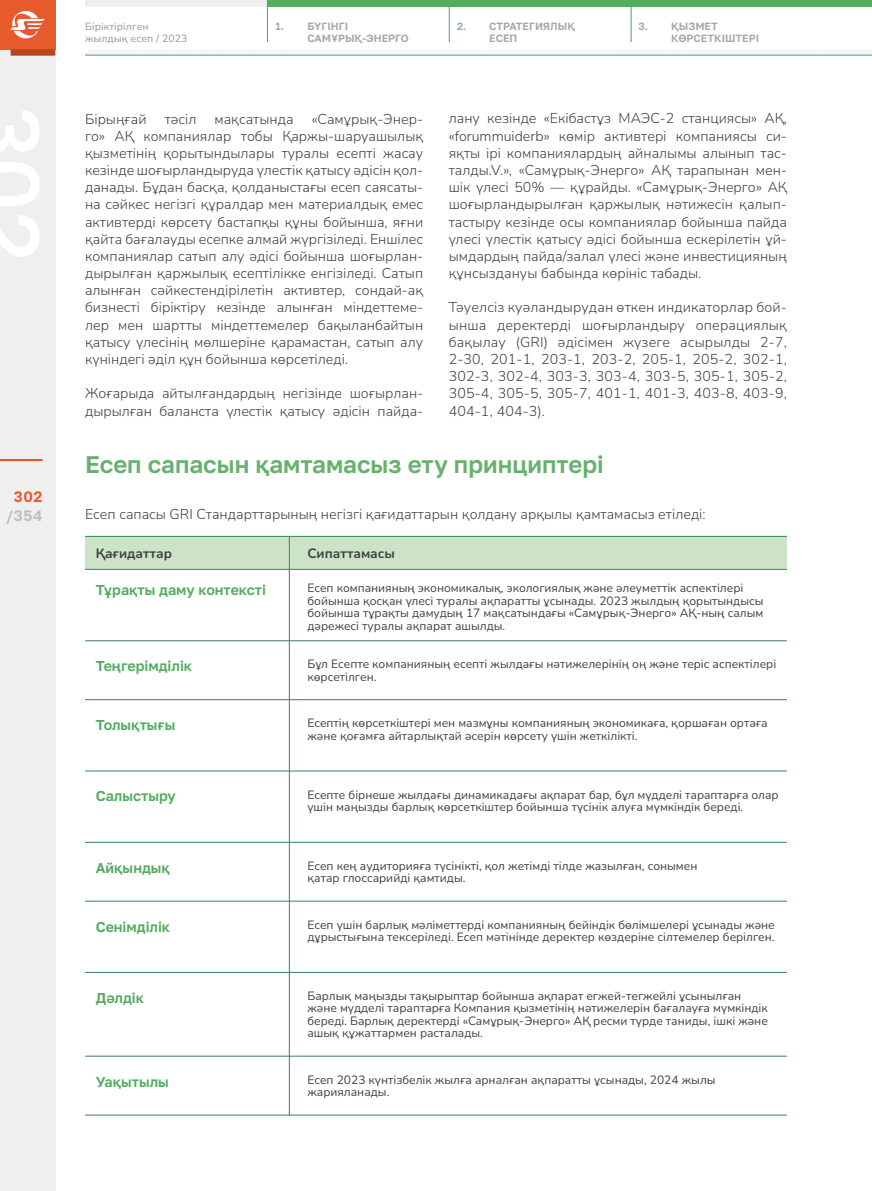
<style>
.page{position:relative;width:872px;height:1191px;background:#fff}
.page>*{position:absolute;margin:0;border:0;box-sizing:border-box;transform-origin:0 0}
.t1{font:600 24px "Golos Text";color:#66b26d}
.t2{font:600 15px "Golos Text";color:#bbc0c1}
.t3{font:600 15px "Golos Text";color:#e65a2c}
.t4{font:300 14.25px/17.1px "Nunito";color:#414042;text-align:justify}
.t5{font:600 14.25px "Golos Text";color:#54ac5f}
.t6{font:700 13.5px "Nunito";color:#414042}
.t7{font:12px/12.5px "Nunito";color:#414042}
.t8{font:600 10.5px/12px "Golos Text";color:#a3a9aa}
.t9{font:600 10.5px/12px "Nunito";color:#a3a9aa}
</style>
<div class="page">
<div style="left:85px;top:536px;width:702px;height:33px;background:#cce3c7"></div>
<hr style="left:289px;top:536px;width:1px;height:579px;background:#44895f">
<hr style="left:85px;top:569px;width:702px;height:1px;background:#44895f">
<hr style="left:85px;top:640px;width:702px;height:1px;background:#44895f">
<hr style="left:85px;top:699px;width:702px;height:1px;background:#44895f">
<hr style="left:85px;top:770px;width:702px;height:1px;background:#44895f">
<hr style="left:85px;top:841px;width:702px;height:2px;background:#44895f">
<hr style="left:85px;top:900px;width:702px;height:1px;background:#44895f">
<hr style="left:85px;top:972px;width:702px;height:1px;background:#44895f">
<hr style="left:85px;top:1055px;width:702px;height:1px;background:#44895f">
<hr style="left:85px;top:1114px;width:702px;height:1px;background:#44895f">
<hr style="left:85px;top:536px;width:702px;height:1px;background:#44895f">
<div style="left:85px;top:0;width:787px;height:6px;background:#efeff0"></div>
<div style="left:267px;top:0;width:605px;height:6px;background:#54ac5f"></div>
<svg style="left:85px;top:50px;width:787px;height:5px"></svg>
<hr style="left:85px;top:55px;width:787px;height:1px;background:#54ac5f">
<div style="left:0;top:0;width:55px;height:1191px;background:#efeff0"></div>
<hr style="left:0;top:459px;width:43px;height:2px;background:#e65a2c">
<div style="left:0;top:0;width:55px;height:49px;background:#e65a2c"></div>
<svg style="left:10px;top:10px;width:35px;height:29px"></svg>
<div style="left:11px;top:49px;width:44px;height:7px;background:#b5461f"></div>
<hr style="left:630px;top:0;width:1px;height:42px;background:#54ac5f">
<hr style="left:267px;top:0;width:1px;height:42px;background:#54ac5f">
<hr style="left:449px;top:0;width:1px;height:42px;background:#54ac5f">
<p class="t3" style="left:14px;top:487px;width:30px">302</p>
<p class="t2" style="left:6px;top:507px;width:38px">/354</p>
<p class="t9" style="left:85px;top:20px;width:104px">Біріктірілген жылдық есеп / 2023</p>
<p class="t8" style="left:275px;top:20px;width:10px">1.</p>
<p class="t8" style="left:489px;top:20px;width:86px">Стратегиялық есеп</p>
<p class="t8" style="left:307px;top:20px;width:42px">Бүгінгі</p>
<p class="t8" style="left:638px;top:20px;width:11px">3.</p>
<p class="t8" style="left:307px;top:32px;width:103px">Самұрық-Энерго</p>
<p class="t8" style="left:457px;top:20px;width:11px">2.</p>
<p class="t8" style="left:671px;top:20px;width:90px">Қызмет көрсеткіштері</p>
<p class="t4" style="left:85px;top:109px;width:340px;text-indent:227px">«Самұрық-Энер&shy;го» АҚ компаниялар тобы Қаржы-шаруашылық қызметінің қорытындылары туралы есепті жасау кезінде шоғырландыруда үлестік қатысу әдісін қол&shy;данады. Бұдан басқа, қолданыстағы есеп саясаты&shy;на сәйкес негізгі құралдар мен материалдық емес активтерді көрсету бастапқы құны бойынша, яғни қайта бағалауды есепке алмай жүргізіледі. Еншілес компаниялар сатып алу әдісі бойынша шоғырлан&shy;дырылған қаржылық есептілікке енгізіледі. Сатып алынған сәйкестендірілетін активтер, сондай-ақ бизнесті біріктіру кезінде алынған міндеттеме&shy;лер мен шартты міндеттемелер бақыланбайтын қатысу үлесінің мөлшеріне қарамастан, сатып алу күніндегі әділ құн бойынша көрсетіледі.</p>
<p class="t4" style="left:85px;top:384px;width:340px">Жоғарыда айтылғандардың негізінде шоғырлан&shy;дырылған баланста үлестік қатысу әдісін пайда-</p>
<p class="t4" style="left:85px;top:109px;width:63px">Бірыңғай</p>
<p class="t4" style="left:165px;top:109px;width:33px">тәсіл</p>
<p class="t4" style="left:214px;top:109px;width:81px">мақсатында</p>
<p class="t4" style="left:449px;top:109px;width:340px;text-align:left">лану кезінде «Екібастұз МАЭС-2 станциясы» АҚ, «forummuiderb» көмір активтері компаниясы си&shy;яқты ірі компаниялардың айналымы алынып тас&shy;талды.V.», «Самұрық-Энерго» АҚ тарапынан мен&shy;шік үлесі 50% — құрайды. «Самұрық-Энерго» АҚ шоғырландырылған қаржылық нәтижесін қалып&shy;тастыру кезінде осы компаниялар бойынша пайда үлесі үлестік қатысу әдісі бойынша ескерілетін ұй&shy;ымдардың пайда/залал үлесі және инвестицияның құнсыздануы бабында көрініс табады.</p>
<p class="t4" style="left:449px;top:298px;width:340px">Тәуелсіз куәландырудан өткен индикаторлар бой&shy;ынша деректерді шоғырландыру операциялық бақылау (GRI) әдісімен жүзеге асырылды 2-7, 2-30, 201-1, 203-1, 203-2, 205-1, 205-2, 302-1, 302-3, 302-4, 303-3, 303-4, 303-5, 305-1, 305-2, 305-4, 305-5, 305-7, 401-1, 401-3, 403-8, 403-9, 404-1, 404-3).</p>
<h1 class="t1" style="left:85px;top:450px;width:520px">Есеп сапасын қамтамасыз ету принциптері</h1>
<p class="t4" style="left:85px;top:504px;width:622px">Есеп сапасы GRI Стандарттарының негізгі қағидаттарын қолдану арқылы қамтамасыз етіледі:</p>
<p class="t6" style="left:96px;top:543px;width:78px">Қағидаттар</p>
<p class="t6" style="left:307px;top:543px;width:89px">Сипаттамасы</p>
<p class="t5" style="left:96px;top:581px;width:172px">Тұрақты даму контексті</p>
<p class="t5" style="left:96px;top:657px;width:98px">Теңгерімділік</p>
<p class="t5" style="left:96px;top:716px;width:81px">Толықтығы</p>
<p class="t5" style="left:96px;top:787px;width:82px">Салыстыру</p>
<p class="t5" style="left:96px;top:859px;width:76px">Айқындық</p>
<p class="t5" style="left:96px;top:918px;width:76px">Сенімділік</p>
<p class="t5" style="left:96px;top:989px;width:50px">Дәлдік</p>
<p class="t5" style="left:96px;top:1073px;width:75px">Уақытылы</p>
<p class="t7" style="left:307px;top:581px;width:457px">Есеп компанияның экономикалық, экологиялық және әлеуметтік аспектілері бойынша қосқан үлесі туралы ақпаратты ұсынады. 2023 жылдың қорытындысы бойынша тұрақты дамудың 17 мақсатындағы «Самұрық-Энерго» АҚ-ның салым дәрежесі туралы ақпарат ашылды.</p>
<p class="t7" style="left:307px;top:657px;width:470px">Бұл Есепте компанияның есепті жылдағы нәтижелерінің оң және теріс аспектілері көрсетілген.</p>
<p class="t7" style="left:307px;top:716px;width:462px">Есептің көрсеткіштері мен мазмұны компанияның экономикаға, қоршаған ортаға және қоғамға айтарлықтай әсерін көрсету үшін жеткілікті.</p>
<p class="t7" style="left:307px;top:787px;width:473px">Есепте бірнеше жылдағы динамикадағы ақпарат бар, бұл мүдделі тараптарға олар үшін маңызды барлық көрсеткіштер бойынша түсінік алуға мүмкіндік береді.</p>
<p class="t7" style="left:307px;top:859px;width:391px">Есеп кең аудиторияға түсінікті, қол жетімді тілде жазылған, сонымен қатар глоссарийді қамтиды.</p>
<p class="t7" style="left:307px;top:917px;width:469px">Есеп үшін барлық мәліметтерді компанияның бейіндік бөлімшелері ұсынады және дұрыстығына тексеріледі. Есеп мәтінінде деректер көздеріне сілтемелер берілген.</p>
<p class="t7" style="left:307px;top:989px;width:462px">Барлық маңызды тақырыптар бойынша ақпарат егжей-тегжейлі ұсынылған және мүдделі тараптарға Компания қызметінің нәтижелерін бағалауға мүмкіндік береді. Барлық деректерді «Самұрық-Энерго» АҚ ресми түрде таниды, ішкі және ашық құжаттармен расталады.</p>
<p class="t7" style="left:307px;top:1072px;width:410px">Есеп 2023 күнтізбелік жылға арналған ақпаратты ұсынады, 2024 жылы жарияланады.</p>
</div>
